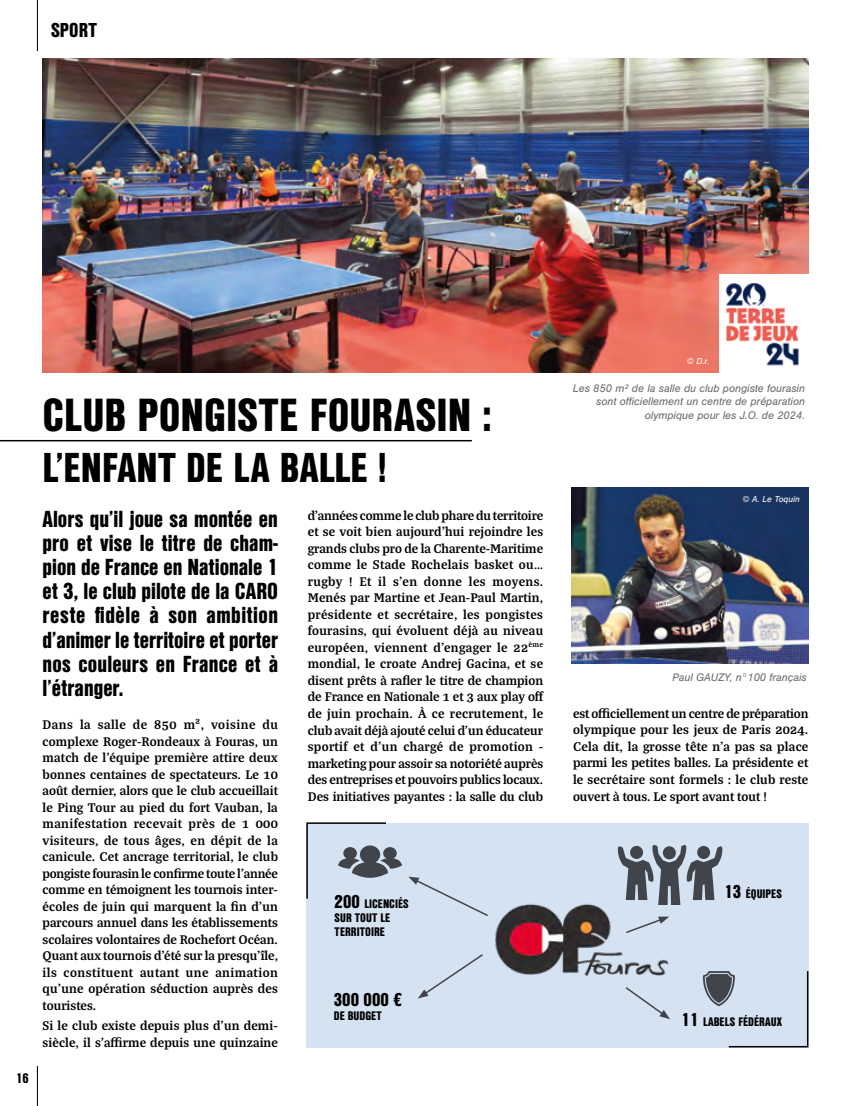
<style>
.page{position:relative;width:851px;height:1106px;background:#fff}
.page>*{position:absolute;margin:0;border:0;box-sizing:border-box;transform-origin:0 0}
.t1{font:900 45px "Nimbus San Con L";color:#000}
.t2{font:900 40.5px "Nimbus San Con L";color:#000}
.t3{font:900 22.5px/24px "Nimbus San Con L";letter-spacing:.005em;color:#000;text-align:justify}
.t4{font:900 19.5px "Nimbus San Con L";letter-spacing:.005em;color:#000}
.t5{font:900 18px "Nimbus San Con L";color:#000}
.t6{font:700 13.5px/16.5px "Bagatela";letter-spacing:.005em;color:#000;text-align:justify}
.t7{font:900 13.5px "Nimbus San Con L";color:#000}
.t8{font:900 12px/14.4px "Nimbus San Con L";color:#000}
.t9{font:italic 11.4px/13.5px "Nimbus San";letter-spacing:-.005em;color:#706f6f;text-align:right}
.t10{font:italic 9px "Nimbus San";color:#fff}
.s1{font-size:18px}
</style>
<div class="page">
<hr style="left:37px;top:1066px;width:1px;height:40px;background:#000">
<hr style="left:37px;top:0;width:1px;height:51px;background:#000">
<hr style="left:0;top:440px;width:471px;height:1px;background:#000">
<img style="left:43px;top:58px;width:765px;height:314px">
<img style="left:571px;top:487px;width:237px;height:176px">
<div style="left:306px;top:823px;width:502px;height:224px;background:#d5e2f2"></div>
<svg style="left:306px;top:822px;width:96px;height:77px"></svg>
<svg style="left:408px;top:876px;width:66px;height:34px"></svg>
<svg style="left:418px;top:959px;width:56px;height:39px"></svg>
<img style="left:474px;top:904px;width:196px;height:115px">
<svg style="left:617px;top:845px;width:105px;height:60px"></svg>
<svg style="left:702px;top:969px;width:107px;height:79px"></svg>
<img style="left:719px;top:275px;width:89px;height:97px">
<h3 class="t4" style="left:51px;top:15px;width:47px">SPORT</h3>
<p class="t7" style="left:16px;top:1068px;width:14px">16</p>
<h1 class="t1" style="left:43px;top:381px;width:450px">CLUB PONGISTE FOURASIN :</h1>
<h2 class="t2" style="left:43px;top:437px;width:345px">L’ENFANT DE LA BALLE !</h2>
<h3 class="t3" style="left:43px;top:506px;width:237px">Alors qu’il joue sa montée en pro et vise le titre de cham&shy;pion de France en Nationale 1 et 3, le club pilote de la CARO reste fidèle à son ambition d’animer le territoire et porter nos couleurs en France et à l’étranger.</h3>
<p class="t6" style="left:43px;top:715px;width:237px">Dans la salle de 850 m², voisine du complexe Roger-Rondeaux à Fouras, un match de l’équipe première attire deux bonnes centaines de spectateurs. Le 10 août dernier, alors que le club accueillait le Ping Tour au pied du fort Vauban, la manifestation recevait près de 1 000 visiteurs, de tous âges, en dépit de la canicule. Cet ancrage territorial, le club pongiste fourasin le confirme toute l’année comme en témoignent les tournois inter&shy;écoles de juin qui marquent la fin d’un parcours annuel dans les établissements scolaires volontaires de Rochefort Océan.<br>Quant aux tournois d’été sur la presqu’île, ils constituent autant une animation qu’une opération séduction auprès des touristes.</p>
<p class="t6" style="left:43px;top:1016px;width:237px">Si le club existe depuis plus d’un demi&shy;siècle, il s’affirme depuis une quinzaine</p>
<p class="t6" style="left:308px;top:506px;width:238px">d’années comme le club phare du territoire et se voit bien aujourd’hui rejoindre les grands clubs pro de la Charente-Maritime comme le Stade Rochelais basket ou… rugby ! Et il s’en donne les moyens.<br>Menés par Martine et Jean-Paul Martin, présidente et secrétaire, les pongistes fourasins, qui évoluent déjà au niveau européen, viennent d’engager le 22<sup>ème </sup>mondial, le croate Andrej Gacina, et se disent prêts à rafler le titre de champion de France en Nationale 1 et 3 aux play off de juin prochain. À ce recrutement, le club avait déjà ajouté celui d’un éducateur sportif et d’un chargé de promotion - marketing pour assoir sa notoriété auprès des entreprises et pouvoirs publics locaux.<br>Des initiatives payantes : la salle du club</p>
<p class="t8" style="left:334px;top:895px;width:76px"><span class="s1">200</span> LICENCIÉS<br>SUR TOUT LE<br>TERRITOIRE</p>
<h3 class="t5" style="left:334px;top:985px;width:69px">300 000 €</h3>
<p class="t8" style="left:334px;top:1008px;width:49px">DE BUDGET</p>
<p class="t10" style="left:686px;top:355px;width:24px">© D.r.</p>
<p class="t9" style="left:572px;top:381px;width:234px">Les 850 m² de la salle du club pongiste fourasin sont officiellement un centre de préparation olympique pour les J.O. de 2024.</p>
<p class="t10" style="left:742px;top:493px;width:59px">© A. Le Toquin</p>
<p class="t9" style="left:672px;top:670px;width:136px">Paul GAUZY, n°100 français</p>
<p class="t6" style="left:573px;top:704px;width:237px">est officiellement un centre de préparation olympique pour les jeux de Paris 2024.<br>Cela dit, la grosse tête n’a pas sa place parmi les petites balles. La présidente et le secrétaire sont formels : le club reste ouvert à tous. Le sport avant tout !</p>
<p class="t8" style="left:724px;top:885px;width:59px"><span class="s1">13</span> ÉQUIPES</p>
<p class="t8" style="left:681px;top:1013px;width:102px"><span class="s1">11</span> LABELS FÉDÉRAUX</p>
</div>
